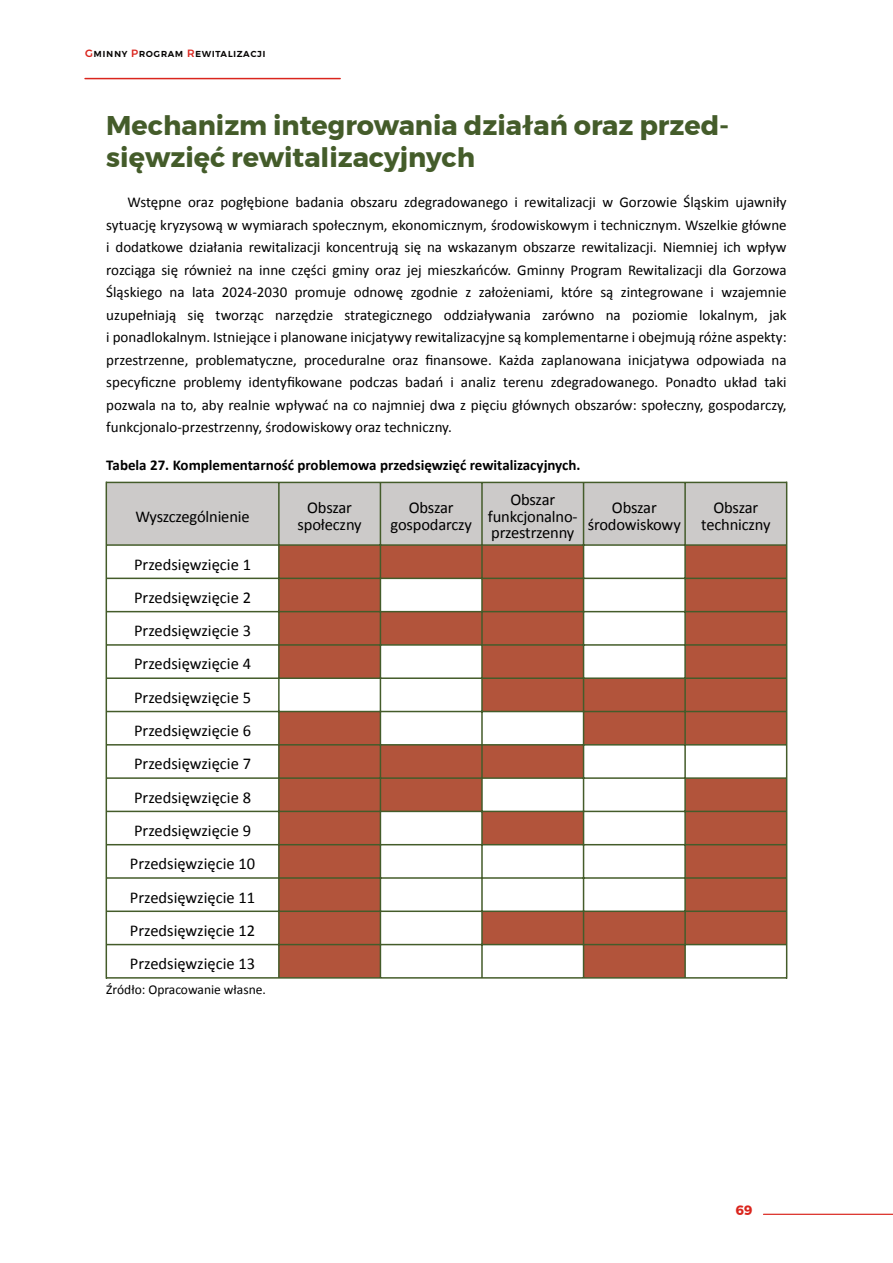
<style>
.page{position:relative;width:893px;height:1263px;background:#fff}
.page>*{position:absolute;margin:0;border:0;box-sizing:border-box;transform-origin:0 0}
.t1{font:700 27px/32.4px "Montserrat";color:#445c2a}
.t2{font:16.5px/33.3px "Calibri";color:#000;text-align:center}
.t3{font:15px/22.5px "Calibri";color:#000;text-align:justify}
.t4{font:700 15px "Calibri";color:#000}
.t5{font:13.5px "Calibri";color:#000}
.t6{font:700 13.5px "Montserrat";color:#da251d}
.t7{font:500 10.5px "Montserrat";letter-spacing:.05em;color:#070504}
.s1{color:#da251d}
</style>
<div class="page">
<hr style="left:763px;top:1214px;width:130px;height:1px;background:#da251d">
<hr style="left:85px;top:78px;width:255px;height:1px;background:#da251d">
<div style="left:106px;top:482px;width:681px;height:63px;background:#cccac9"></div>
<svg style="left:280px;top:546px;width:506px;height:431px;fill:#b2543b"></svg>
<hr style="left:106px;top:482px;width:1px;height:497px;background:#445c2a">
<hr style="left:786px;top:482px;width:1px;height:497px;background:#445c2a">
<hr style="left:278px;top:482px;width:2px;height:496px;background:#445c2a">
<hr style="left:380px;top:482px;width:1px;height:496px;background:#445c2a">
<hr style="left:481px;top:482px;width:2px;height:496px;background:#445c2a">
<hr style="left:583px;top:482px;width:1px;height:496px;background:#445c2a">
<hr style="left:684px;top:482px;width:2px;height:496px;background:#445c2a">
<hr style="left:106px;top:482px;width:681px;height:1px;background:#445c2a">
<hr style="left:106px;top:544px;width:681px;height:2px;background:#445c2a">
<hr style="left:106px;top:578px;width:681px;height:1px;background:#445c2a">
<hr style="left:106px;top:611px;width:681px;height:1px;background:#445c2a">
<hr style="left:106px;top:644px;width:681px;height:2px;background:#445c2a">
<hr style="left:106px;top:677px;width:681px;height:2px;background:#445c2a">
<hr style="left:106px;top:711px;width:681px;height:1px;background:#445c2a">
<hr style="left:106px;top:744px;width:681px;height:1px;background:#445c2a">
<hr style="left:106px;top:777px;width:681px;height:2px;background:#445c2a">
<hr style="left:106px;top:811px;width:681px;height:1px;background:#445c2a">
<hr style="left:106px;top:844px;width:681px;height:1px;background:#445c2a">
<hr style="left:106px;top:877px;width:681px;height:2px;background:#445c2a">
<hr style="left:106px;top:910px;width:681px;height:2px;background:#445c2a">
<hr style="left:106px;top:944px;width:681px;height:1px;background:#445c2a">
<hr style="left:106px;top:977px;width:681px;height:2px;background:#445c2a">
<p class="t7" style="left:85px;top:47px;width:182px"><span class="s1">G</span>minny <span class="s1">P</span>rogram <span class="s1">R</span>ewitalizacji</p>
<h1 class="t1" style="left:106px;top:109px;width:625px">Mechanizm integrowania działań oraz przed&shy;sięwzięć rewitalizacyjnych</h1>
<p class="t3" style="left:106px;top:192px;width:682px;text-indent:21px">Wstępne oraz pogłębione badania obszaru zdegradowanego i rewitalizacji w Gorzowie Śląskim ujawniły sytuację kryzysową w wymiarach społecznym, ekonomicznym, środowiskowym i technicznym. Wszelkie główne i dodatkowe działania rewitalizacji koncentrują się na wskazanym obszarze rewitalizacji. Niemniej ich wpływ rozciąga się również na inne części gminy oraz jej mieszkańców. Gminny Program Rewitalizacji dla Gorzowa Śląskiego na lata 2024-2030 promuje odnowę zgodnie z założeniami, które są zintegrowane i wzajemnie uzupełniają się tworząc narzędzie strategicznego oddziaływania zarówno na poziomie lokalnym, jak i ponadlokalnym. Istniejące i planowane inicjatywy rewitalizacyjne są komplementarne i obejmują różne aspekty: przestrzenne, problematyczne, proceduralne oraz finansowe. Każda zaplanowana inicjatywa odpowiada na specyficzne problemy identyfikowane podczas badań i analiz terenu zdegradowanego. Ponadto układ taki pozwala na to, aby realnie wpływać na co najmniej dwa z pięciu głównych obszarów: społeczny, gospodarczy, funkcjonalo-przestrzenny, środowiskowy oraz techniczny.</p>
<p class="t4" style="left:106px;top:458px;width:476px">Tabela 27. Komplementarność problemowa przedsięwzięć rewitalizacyjnych.</p>
<p class="t2" style="left:136px;top:501px;width:116px">Wyszczególnienie</p>
<p class="t2" style="left:298px;top:501px;width:65px;line-height:16.5px">Obszar społeczny</p>
<p class="t2" style="left:391px;top:501px;width:83px;line-height:16.5px">Obszar gospodarczy</p>
<p class="t2" style="left:488px;top:493px;width:91px;line-height:16.5px">Obszar funkcjonalno&shy;przestrzenny</p>
<p class="t2" style="left:588px;top:501px;width:94px;line-height:16.5px">Obszar środowiskowy</p>
<p class="t2" style="left:701px;top:501px;width:71px;line-height:16.5px">Obszar techniczny</p>
<p class="t2" style="left:130px;top:549px;width:127px;text-align:left">Przedsięwzięcie 1<br>Przedsięwzięcie 2<br>Przedsięwzięcie 3<br>Przedsięwzięcie 4<br>Przedsięwzięcie 5<br>Przedsięwzięcie 6<br>Przedsięwzięcie 7<br>Przedsięwzięcie 8<br>Przedsięwzięcie 9<br>Przedsięwzięcie 10<br>Przedsięwzięcie 11<br>Przedsięwzięcie 12<br>Przedsięwzięcie 13</p>
<p class="t5" style="left:106px;top:984px;width:161px">Źródło: Opracowanie własne.</p>
<p class="t6" style="left:736px;top:1202px;width:18px">69</p>
</div>
